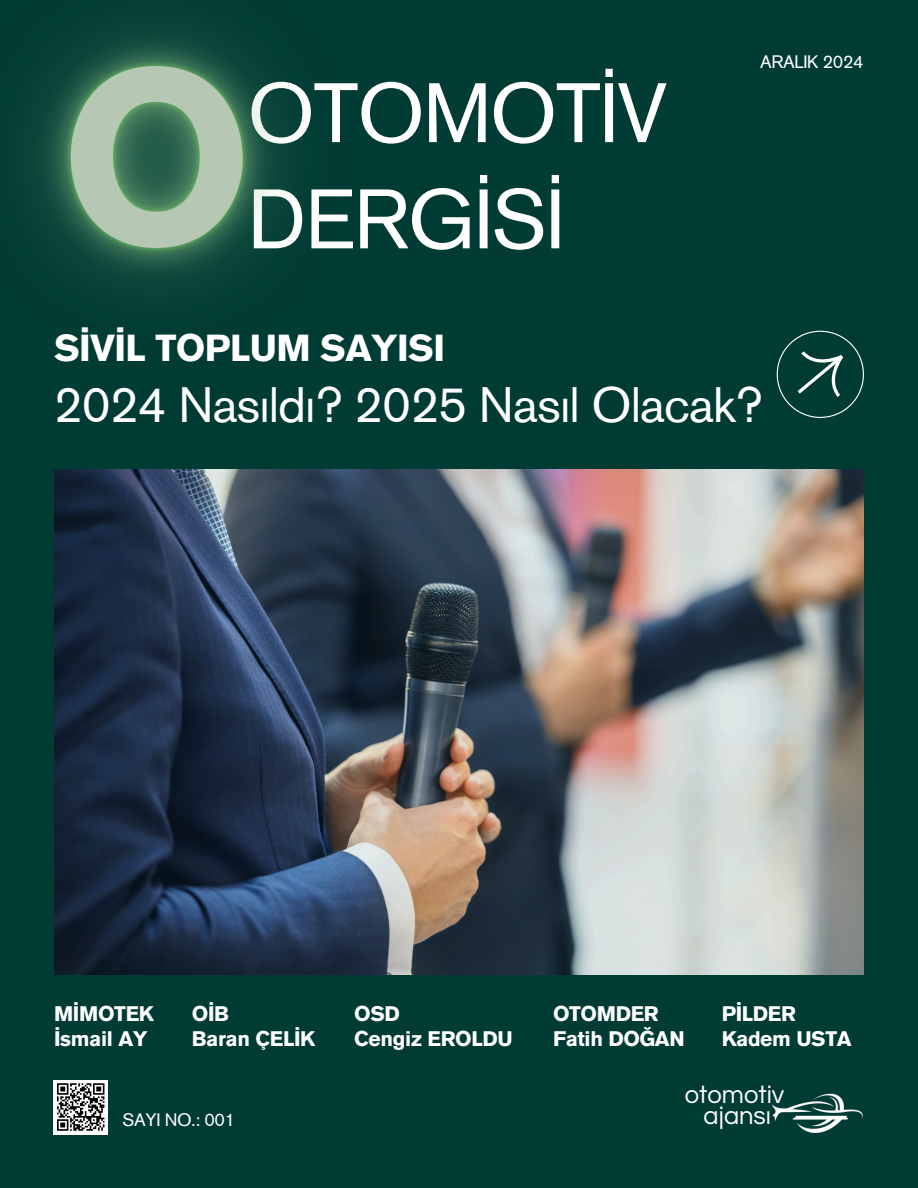
<style>
.page{position:relative;width:918px;height:1188px;background:#003b34}
.page>*{position:absolute;margin:0;border:0;box-sizing:border-box;transform-origin:0 0}
.t1{font:83.4px/106.2px "Akzidenz Grotesk Pro";letter-spacing:-.02em;color:#fff}
.t2{font:49.65px "Akzidenz Grotesk Pro";letter-spacing:-.02em;color:#fff}
.t3{font:700 37.5px "Akzidenz Grotesk Pro";letter-spacing:-.02em;color:#fff}
.t4{font:25.5px/20.9px "Questrial";color:#fff;text-align:center}
.t5{font:700 21px/24.8px "Akzidenz Grotesk Pro";letter-spacing:-.02em;color:#fff}
.t6{font:18px "Akzidenz Grotesk Pro";letter-spacing:-.02em;color:#fff}
</style>
<div class="page">
<img style="left:54px;top:469px;width:810px;height:505px">
<svg style="left:777px;top:331px;width:87px;height:87px"></svg>
<div style="left:54px;top:1080px;width:54px;height:54px;background:#fff"></div>
<svg style="left:57px;top:1083px;width:48px;height:48px"></svg>
<img style="left:772px;top:1093px;width:91px;height:40px">
<img style="left:29px;top:27px;width:413px;height:470px">
<h1 class="t1" style="left:247px;top:68px;width:422px">OTOMOTİV<br>DERGİSİ</h1>
<h3 class="t3" style="left:54px;top:333px;width:393px">SİVİL TOPLUM SAYISI</h3>
<h5 class="t6" style="left:760px;top:55px;width:105px">ARALIK 2024</h5>
<h2 class="t2" style="left:54px;top:384px;width:711px">2024 Nasıldı? 2025 Nasıl Olacak?</h2>
<p class="t5" style="left:54px;top:1004px;width:101px">MİMOTEK<br>İsmail AY</p>
<p class="t5" style="left:192px;top:1004px;width:125px">OİB<br>Baran ÇELİK</p>
<h5 class="t5" style="left:354px;top:1004px;width:160px">OSD<br>Cengiz EROLDU</h5>
<h5 class="t5" style="left:553px;top:1004px;width:133px">OTOMDER<br>Fatih DOĞAN</h5>
<h5 class="t5" style="left:722px;top:1004px;width:131px">PİLDER<br>Kadem USTA</h5>
<h5 class="t6" style="left:123px;top:1113px;width:114px">SAYI NO.: 001</h5>
<p class="t4" style="left:685px;top:1085px;width:101px">otomotiv ajansı</p>
</div>
